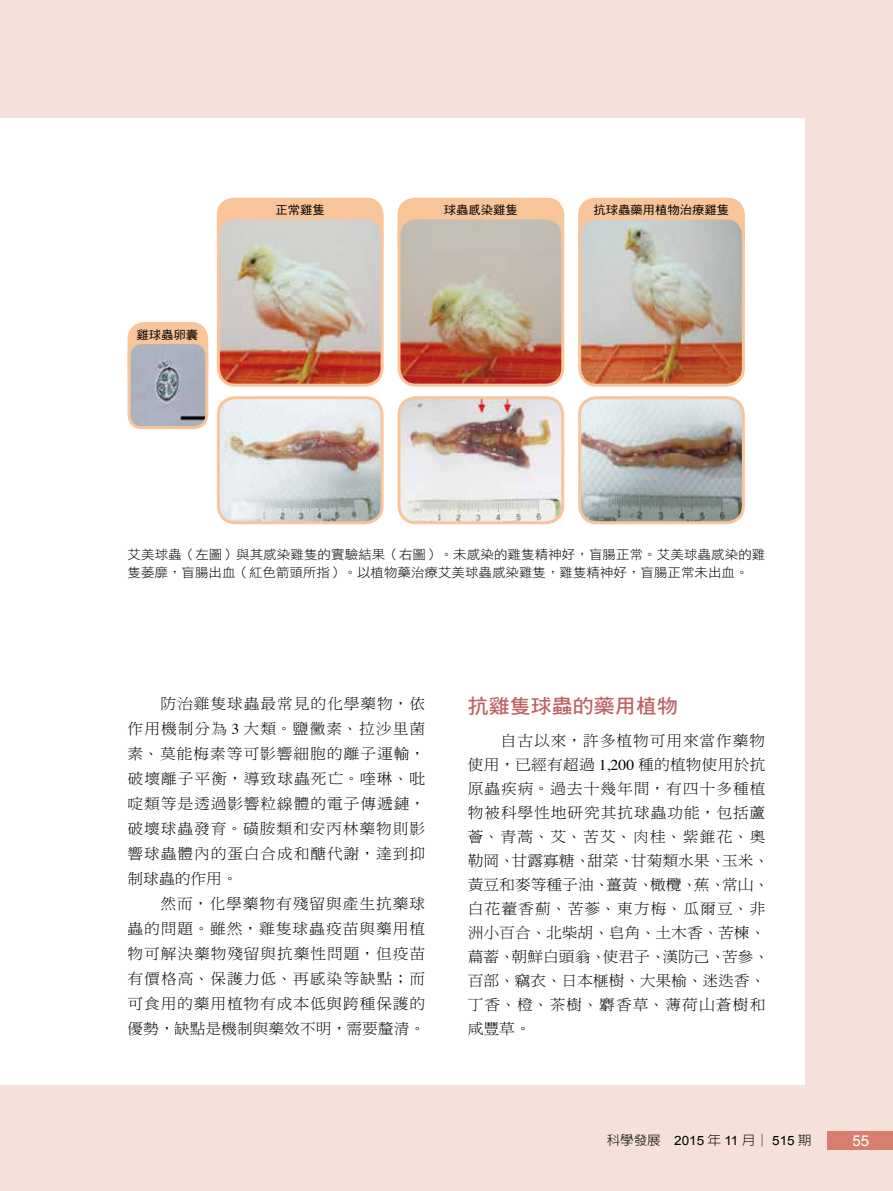
<style>
.page{position:relative;width:893px;height:1191px;background:#f5e1da}
.page>*{position:absolute;margin:0;border:0;box-sizing:border-box;transform-origin:0 0}
.t1{font:19.95px "DF Hei Std W7";color:#be6364;scale:1.05 1}
.t2{font:15px/25px "DF Ming Std W3";letter-spacing:.055em;color:#000;text-align:justify;scale:1.05 1}
.t3{font:15px "Arial";color:#fff}
.t4{font:12.9px/18px "DF Hei Std W3";letter-spacing:.005em;color:#000;scale:1.05 1}
.t5{font:12.9px "Arial";color:#000;scale:1.05 1}
.t6{font:11.7px "DF Hei Std W5";color:#000;scale:1.05 1}
.s1{font-family:"Times"}
.s2{font-family:"Ming Li U"}
.s3{font-family:"AR New Hei B5";font-weight:300}
</style>
<div class="page">
<div style="left:0;top:118px;width:805px;height:966px;background:#fff"></div>
<div style="left:828px;top:1131px;width:65px;height:18px;background:#d77f6e"></div>
<svg style="left:128px;top:322px;width:80px;height:28px"></svg>
<div style="left:217px;top:198px;width:167px;height:31px;background:#f8c499"></div>
<div style="left:397px;top:198px;width:167px;height:31px;background:#f8c499"></div>
<div style="left:578px;top:198px;width:167px;height:31px;background:#f8c499"></div>
<img style="left:218px;top:218px;width:164px;height:165px">
<div style="left:217px;top:216px;width:167px;height:171px;border:3px solid #f8c499;border-radius:17px"></div>
<img style="left:218px;top:400px;width:162px;height:123px">
<div style="left:217px;top:396px;width:167px;height:128px;border:3px solid #f8c499;border-radius:17px"></div>
<img style="left:399px;top:218px;width:164px;height:165px">
<div style="left:397px;top:216px;width:167px;height:171px;border:3px solid #f8c499;border-radius:17px"></div>
<img style="left:401px;top:400px;width:162px;height:123px">
<div style="left:397px;top:396px;width:167px;height:128px;border:3px solid #f8c499;border-radius:17px"></div>
<img style="left:580px;top:218px;width:163px;height:165px">
<div style="left:578px;top:216px;width:167px;height:171px;border:3px solid #f8c499;border-radius:17px"></div>
<img style="left:582px;top:400px;width:160px;height:123px">
<div style="left:578px;top:396px;width:167px;height:128px;border:3px solid #f8c499;border-radius:17px"></div>
<img style="left:129px;top:343px;width:78px;height:85px">
<div style="left:128px;top:341px;width:80px;height:88px;border:3px solid #f8c499;border-radius:13px"></div>
<p class="t6" style="left:136px;top:328px;width:60px">雞球蟲卵囊</p>
<p class="t6" style="left:275px;top:203px;width:48px">正常雞隻</p>
<p class="t6" style="left:444px;top:203px;width:72px">球蟲感染雞隻</p>
<p class="t6" style="left:594px;top:203px;width:131px">抗球蟲藥用植物治療雞隻</p>
<p class="t4" style="left:128px;top:545px;width:609px">艾美球蟲（左圖）與其感染雞隻的實驗結果（右圖）。未感染的雞隻精神好，盲腸正常。艾美球蟲感染的雞隻萎靡，盲腸出血（紅色箭頭所指）。以植物藥治療艾美球蟲感染雞隻，雞隻精神好，盲腸正常未出血。</p>
<p class="t2" style="left:128px;top:690px;width:285px;text-indent:33px">防治雞隻球蟲最常見的化學藥物，依作用機制分為 <span class="s1">3</span> 大類。鹽黴素、拉沙里菌素、莫能梅素等可影響細胞的離子運輸，破壞離子平衡，導致球蟲死亡。<span class="s2">喹</span>琳、吡啶類等是透過影響粒線體的電子傳遞鏈，破壞球蟲發育。磺胺類和安丙林藥物則影響球蟲體內的蛋白合成和醣代謝，達到抑制球蟲的作用。</p>
<p class="t2" style="left:128px;top:891px;width:285px;text-indent:33px">然而，化學藥物有殘留與產生抗藥球蟲的問題。雖然，雞隻球蟲疫苗與藥用植物可解決藥物殘留與抗藥性問題，但疫苗有價格高、保護力低、再感染等缺點；而可食用的藥用植物有成本低與跨種保護的優勢，缺點是機制與藥效不明，需要釐清。</p>
<h1 class="t1" style="left:468px;top:695px;width:201px">抗雞隻球蟲的藥用植物</h1>
<p class="t2" style="left:468px;top:728px;width:289px;line-height:24px;text-align:left;text-indent:33px">自古以來，許多植物可用來當作藥物使用，已經有超過 <span class="s1">1,200</span> 種的植物使用於抗原蟲疾病。過去十幾年間，有四十多種植物被科學性地研究其抗球蟲功能，包括蘆薈、青蒿、艾、苦艾、肉桂、紫錐花、奧勒岡、甘露寡糖、甜菜、甘菊類水果、玉米、黃豆和麥等種子油、薑黃、橄欖、蕉、常山、白花藿香薊、苦蔘、東方梅、瓜爾豆、非洲小百合、北柴胡、皂角、土木香、苦楝、萹蓄、朝鮮白頭翁、使君子、漢防己、苦參、百部、竊衣、日本榧樹、大果榆、迷迭香、丁香、橙、茶樹、麝香草、薄荷山蒼樹和咸豐草。</p>
<p class="t5" style="left:607px;top:1132px;width:197px"><span class="s3">科學發展</span> 2015 <span class="s3">年</span> 11 <span class="s3">月│</span> 515 <span class="s3">期</span></p>
<p class="t3" style="left:852px;top:1131px;width:18px">55</p>
</div>
